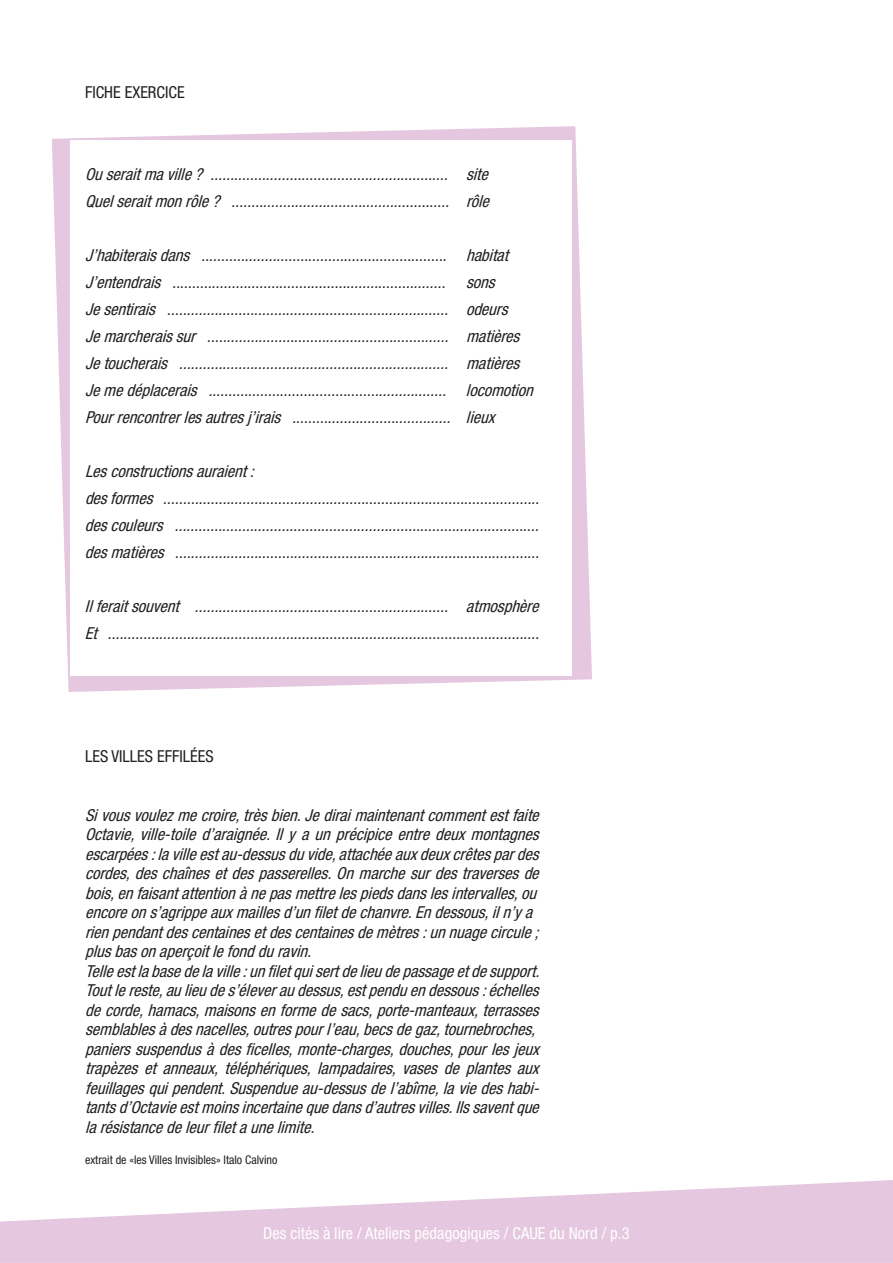
<style>
.page{position:relative;width:893px;height:1263px;background:#fff}
.page>*{position:absolute;margin:0;border:0;box-sizing:border-box;transform-origin:0 0}
.t1{font:italic condensed 16.5px/27px "Helvetica Neue LT Std";color:#231f20}
.t2{font:condensed 16.5px "Helvetica Neue LT Std";color:#fff}
.t3{font:condensed 16.5px "Helvetica Neue LT Std";color:#231f20}
.t4{font:condensed 12px "Helvetica Neue LT Std";color:#231f20}
</style>
<div class="page">
<svg style="left:52px;top:126px;width:540px;height:566px;fill:#e5c7df"></svg>
<div style="left:70px;top:140px;width:502px;height:536px;background:#fff"></div>
<svg style="left:0;top:1180px;width:893px;height:83px;fill:#e5c7df"></svg>
<p class="t3" style="left:85px;top:83px;width:100px">fiche exercice</p>
<p class="t1" style="left:85px;top:160px;width:371px">Ouseraitmaville? ............................................................<br>Quelseraitmonrôle? .......................................................</p>
<p class="t1" style="left:466px;top:160px;width:29px">site rôle</p>
<p class="t1" style="left:466px;top:241px;width:73px">habitat sons odeurs matières matières locomotion lieux</p>
<p class="t1" style="left:85px;top:241px;width:372px">J’habiteraisdans ..............................................................<br>J’entendrais .....................................................................<br>Jesentirais .......................................................................<br>Jemarcheraissur .............................................................<br>Jetoucherais ....................................................................<br>Jemedéplacerais ............................................................<br>Pourrencontrerlesautresj’irais ........................................</p>
<p class="t1" style="left:85px;top:457px;width:461px">Lesconstructionsauraient:<br>desformes ............................................................................................... descouleurs ............................................................................................ desmatières ............................................................................................</p>
<p class="t1" style="left:466px;top:592px;width:79px">atmosphère</p>
<p class="t1" style="left:85px;top:592px;width:461px">Ilferaitsouvent ................................................................<br>Et .............................................................................................................</p>
<p class="t3" style="left:85px;top:747px;width:130px">les vi lles effi lées</p>
<p class="t1" style="left:85px;top:805px;width:461px;line-height:19.5px">Sivousvoulezmecroire,trèsbien.Jediraimaintenantcommentestfaite Octavie,ville-toile d’araignée.Il y a un précipice entre deux montagnes escarpées:lavilleestau-dessusduvide,attachéeauxdeuxcrêtespardes cordes,deschaînesetdespasserelles.Onmarchesurdestraversesde bois,enfaisantattentionànepasmettrelespiedsdanslesintervalles,ou encoreons’agrippeauxmaillesd’unfiletdechanvre.Endessous,iln’ya rienpendantdescentainesetdescentainesdemètres:unnuagecircule; plusbasonaperçoitlefondduravin.<br>Telleestlabasedelaville:unfiletquisertdelieudepassageetdesupport.<br>Toutlereste,aulieudes’éleveraudessus,estpenduendessous:échelles decorde,hamacs,maisonsenformedesacs,porte-manteaux,terrasses semblablesàdesnacelles,outrespourl’eau,becsdegaz,tournebroches, panierssuspendusàdesficelles,monte-charges,douches,pourlesjeux trapèzes et anneaux, téléphériques, lampadaires, vases de plantes aux feuillagesquipendent.Suspendueau-dessusdel’abîme,laviedeshabi&shy;tantsd’Octavieestmoinsincertainequedansd’autresvilles.Ilssaventque larésistancedeleurfiletaunelimite.</p>
<p class="t4" style="left:85px;top:1153px;width:194px">extrait de «les Villes Invisibles» Italo Calvino</p>
<p class="t2" style="left:263px;top:1223px;width:368px">Des cités à lire / Ateliers pédagogiques / CAUE du Nord / p.3</p>
</div>
